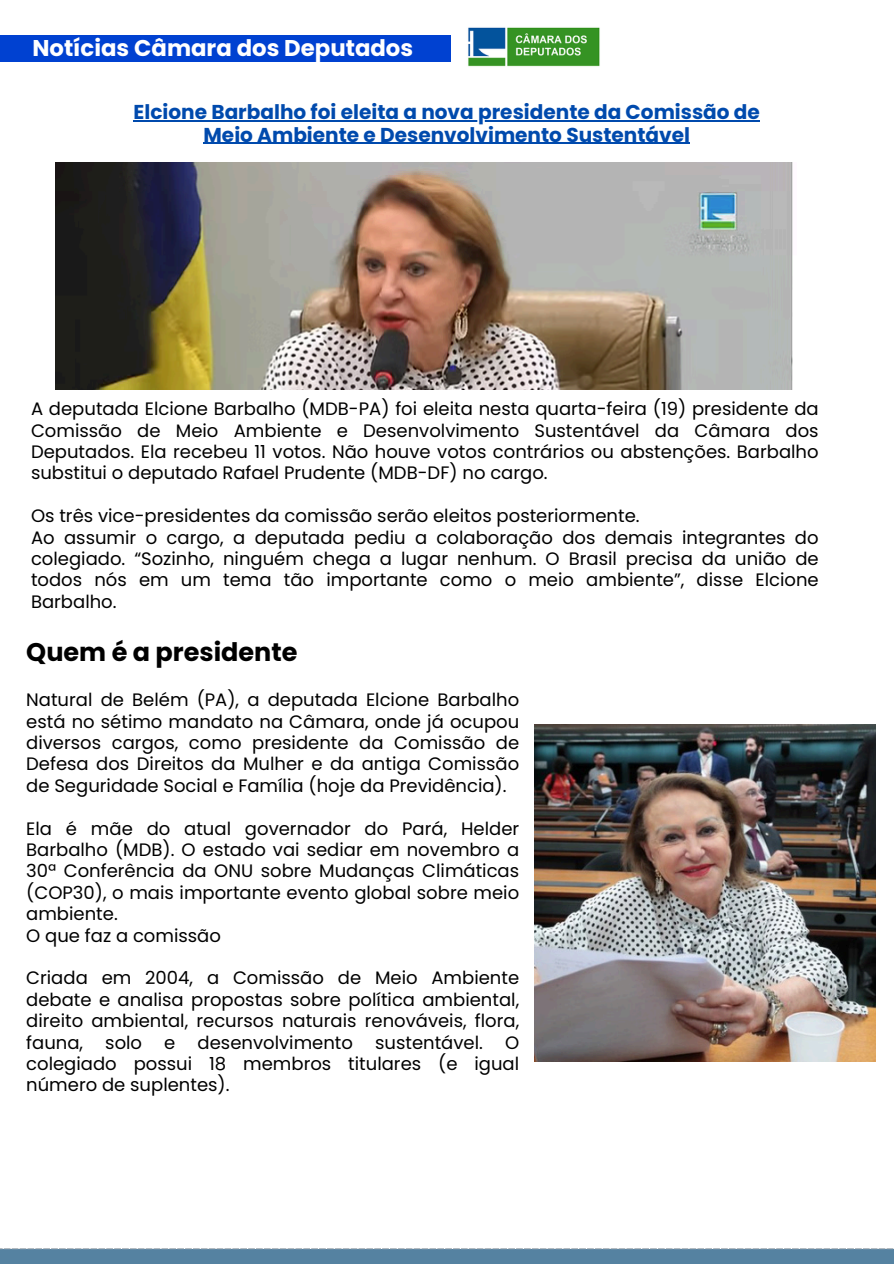
<style>
.page{position:relative;width:894px;height:1264px;background:#fff}
.page>*{position:absolute;margin:0;border:0;box-sizing:border-box;transform-origin:0 0}
.t1{font:700 25.5px "Poppins";color:#000}
.t2{font:700 22.8px "Poppins";color:#fff}
.t3{font:700 20.1px/22.5px "Poppins";color:#004aad;text-align:center}
.t4{font:18px/21.3px "Poppins";color:#000;text-align:justify}
</style>
<div class="page">
<div style="left:0;top:1249px;width:893px;height:14px;background:#5582a1"></div>
<svg style="left:0;top:1248px;width:893px;height:1px"></svg>
<div style="left:0;top:35px;width:450px;height:27px;background:#0041d1"></div>
<img style="left:468px;top:27px;width:132px;height:40px">
<img style="left:534px;top:724px;width:341px;height:337px">
<img style="left:55px;top:162px;width:738px;height:227px">
<hr style="left:134px;top:120px;width:625px;height:1px;background:#004aad">
<hr style="left:203px;top:143px;width:487px;height:1px;background:#004aad">
<h2 class="t2" style="left:32px;top:32px;width:382px">Notícias Câmara dos Deputados</h2>
<p class="t3" style="left:134px;top:101px;width:627px">Elcione Barbalho foi eleita a nova presidente da Comissão de<br>Meio Ambiente e Desenvolvimento Sustentável</p>
<p class="t4" style="left:31px;top:398px;width:789px">A deputada Elcione Barbalho (MDB-PA) foi eleita nesta quarta-feira (19) presidente da Comissão de Meio Ambiente e Desenvolvimento Sustentável da Câmara dos Deputados. Ela recebeu 11 votos. Não houve votos contrários ou abstenções. Barbalho substitui o deputado Rafael Prudente (MDB-DF) no cargo.</p>
<h3 class="t4" style="left:31px;top:505px;width:610px">Os três vice-presidentes da comissão serão eleitos posteriormente.</h3>
<p class="t4" style="left:31px;top:526px;width:788px">Ao assumir o cargo, a deputada pediu a colaboração dos demais integrantes do colegiado. “Sozinho, ninguém chega a lugar nenhum. O Brasil precisa da união de todos nós em um tema tão importante como o meio ambiente”, disse Elcione Barbalho.</p>
<p class="t1" style="left:26px;top:634px;width:273px">Quem é a presidente</p>
<h1 class="t4" style="left:26px;top:689px;width:494px">Natural de Belém (PA), a deputada Elcione Barbalho está no sétimo mandato na Câmara, onde já ocupou diversos cargos, como presidente da Comissão de Defesa dos Direitos da Mulher e da antiga Comissão de Seguridade Social e Família (hoje da Previdência).</h1>
<p class="t4" style="left:26px;top:817px;width:494px">Ela é mãe do atual governador do Pará, Helder Barbalho (MDB). O estado vai sediar em novembro a 30ª Conferência da ONU sobre Mudanças Climáticas (COP30), o mais importante evento global sobre meio ambiente.</p>
<p class="t4" style="left:26px;top:924px;width:196px">O que faz a comissão</p>
<p class="t4" style="left:26px;top:967px;width:494px">Criada em 2004, a Comissão de Meio Ambiente debate e analisa propostas sobre política ambiental, direito ambiental, recursos naturais renováveis, flora, fauna, solo e desenvolvimento sustentável. O colegiado possui 18 membros titulares (e igual número de suplentes).</p>
</div>
